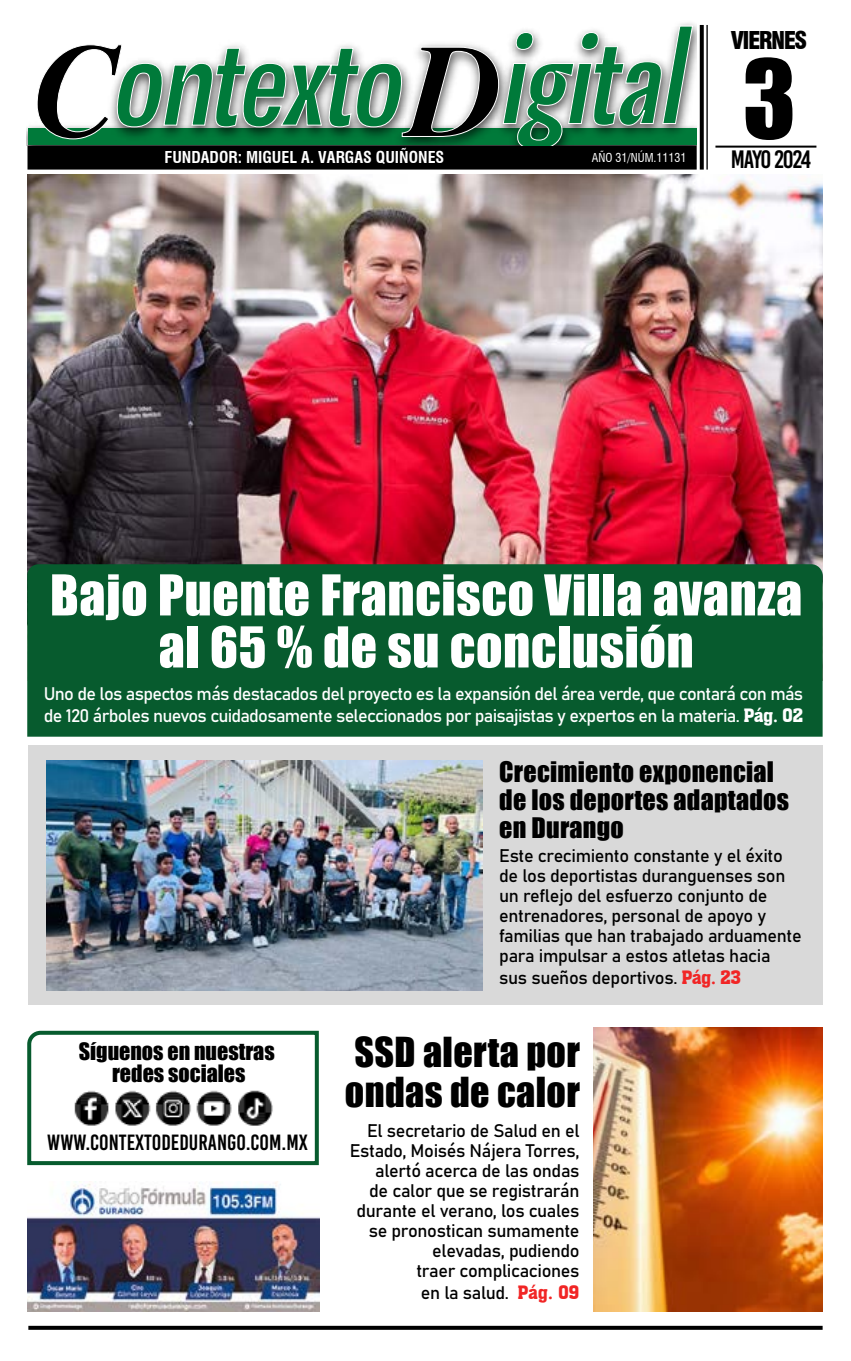
<style>
.page{position:relative;width:851px;height:1361px;background:#fff}
.page>*{position:absolute;margin:0;border:0;box-sizing:border-box;transform-origin:0 0}
.t1{font:italic 500 condensed 132.8px "FONTSPRINGDEMO";letter-spacing:-.065em;color:#fff}
.t2{font:italic 500 condensed 130.8px "FONTSPRINGDEMO";letter-spacing:-.065em;color:#fff}
.t3{font:100.6px "Impact";color:#000}
.t4{font:52px/52px "Impact";letter-spacing:.01em;color:#fff;text-align:center}
.t5{font:italic 500 condensed 47.8px "FONTSPRINGDEMO";color:#000}
.t6{font:38px/40px "Impact";letter-spacing:.01em;color:#000}
.t7{font:28px/28px "Impact";letter-spacing:.01em;color:#000;text-align:center}
.t8{font:26px/28px "Impact";letter-spacing:.01em;color:#000}
.t9{font:25.2px "Bebas Kai";letter-spacing:-.045em;color:#000}
.t10{font:900 condensed 24px "Swiss 721 BT";letter-spacing:-.07em;color:#000}
.t11{font:22px/22px "Impact";color:#000;text-align:center}
.t12{font:22px "Bebas Kai";color:#000}
.t13{font:18px/20.2px "Bahnschrift";letter-spacing:-.02em;color:#000}
.t14{font:18px/21.6px "Bahnschrift";letter-spacing:-.04em;color:#fff}
.t15{font:700 condensed 16px "Swiss 721 BT";color:#fff}
.t16{font:condensed 12px "Swiss 721 BT";color:#fff}
.s1{font-stretch:normal;font-size:34px;color:#025a2a}
.s2{font-family:"Aachen BT"}
.s3{font-family:"Aachen BT";color:#f12525}
</style>
<div class="page">
<svg style="left:28px;top:1325px;width:794px;height:4px;background:#343434"></svg>
<img style="left:27px;top:174px;width:795px;height:390px">
<hr style="left:706px;top:25px;width:1px;height:145px;background:#000">
<svg style="left:699px;top:25px;width:4px;height:145px"></svg>
<hr style="left:715px;top:146px;width:101px;height:2px;background:#000">
<div style="left:27px;top:146px;width:669px;height:24px;background:#000"></div>
<img style="left:680px;top:23px;width:16px;height:123px">
<svg style="left:36px;top:25px;width:657px;height:121px"></svg>
<div style="left:28px;top:745px;width:794px;height:259px;background:#d9d9d9"></div>
<div style="left:27px;top:564px;width:795px;height:172px;background:#075b2e"></div>
<img style="left:594px;top:1028px;width:228px;height:283px">
<img style="left:47px;top:760px;width:435px;height:230px">
<img style="left:27px;top:1181px;width:292px;height:130px">
<svg style="left:27px;top:1030px;width:292px;height:136px"></svg>
<h3 class="t10" style="left:730px;top:26px;width:78px">VIERNES<span class="s1">1</span></h3>
<p class="t15" style="left:164px;top:148px;width:281px">FUNDADOR: MIGUEL A. VARGAS QUIÑONES</p>
<p class="t16" style="left:592px;top:150px;width:96px">AÑO 31/NÚM.11131</p>
<h3 class="t3" style="left:742px;top:21px;width:55px">3</h3>
<h3 class="t9" style="left:730px;top:146px;width:82px">MAYO 2024</h3>
<h2 class="t2" style="left:95px;top:524px;width:271px">ontexto</h2>
<h3 class="t4" style="left:50px;top:568px;width:753px">Bajo Puente Francisco Villa avanza al 65 % de su conclusión</h3>
<p class="t14" style="left:44px;top:682px;width:761px">Uno de los aspectos más destacados del proyecto es la expansión del área verde, que contará con más de 120 árboles nuevos cuidadosamente seleccionados por paisajistas y expertos en la materia. <span class="s2">Pág. 02</span></p>
<h1 class="t1" style="left:87px;top:682px;width:276px">ontexto</h1>
<h3 class="t8" style="left:499px;top:757px;width:291px">Crecimiento exponencial de los deportes adaptados en Durango</h3>
<p class="t13" style="left:499px;top:844px;width:304px">Este crecimiento constante y el éxito de los deportistas duranguenses son un reflejo del esfuerzo conjunto de entrenadores, personal de apoyo y familias que han trabajado arduamente para impulsar a estos atletas hacia sus sueños deportivos. <span class="s3">Pág. 23</span></p>
<h3 class="t7" style="left:575px;top:938px;width:104px">CMYK<br>0,0,0,100</h3>
<h3 class="t6" style="left:345px;top:1030px;width:236px">SSD alerta por ondas de calor</h3>
<p class="t13" style="left:350px;top:1119px;width:231px;text-align:right">El secretario de Salud en el<br>Estado, Moisés Nájera Torres, alertó acerca de las ondas<br>de calor que se registrarán durante el verano, los cuales se pronostican sumamente elevadas, pudiendo<br>traer complicaciones<br>en la salud. <span class="s3">Pág. 09</span></p>
<p class="t11" style="left:79px;top:1040px;width:197px">Síguenos en nuestras redes sociales</p>
<h3 class="t5" style="left:30px;top:1048px;width:408px">Gevher Medium Bold Italic</h3>
<p class="t12" style="left:47px;top:1130px;width:262px">WWW.CONTEXTODEDURANGO.COM.MX</p>
</div>
